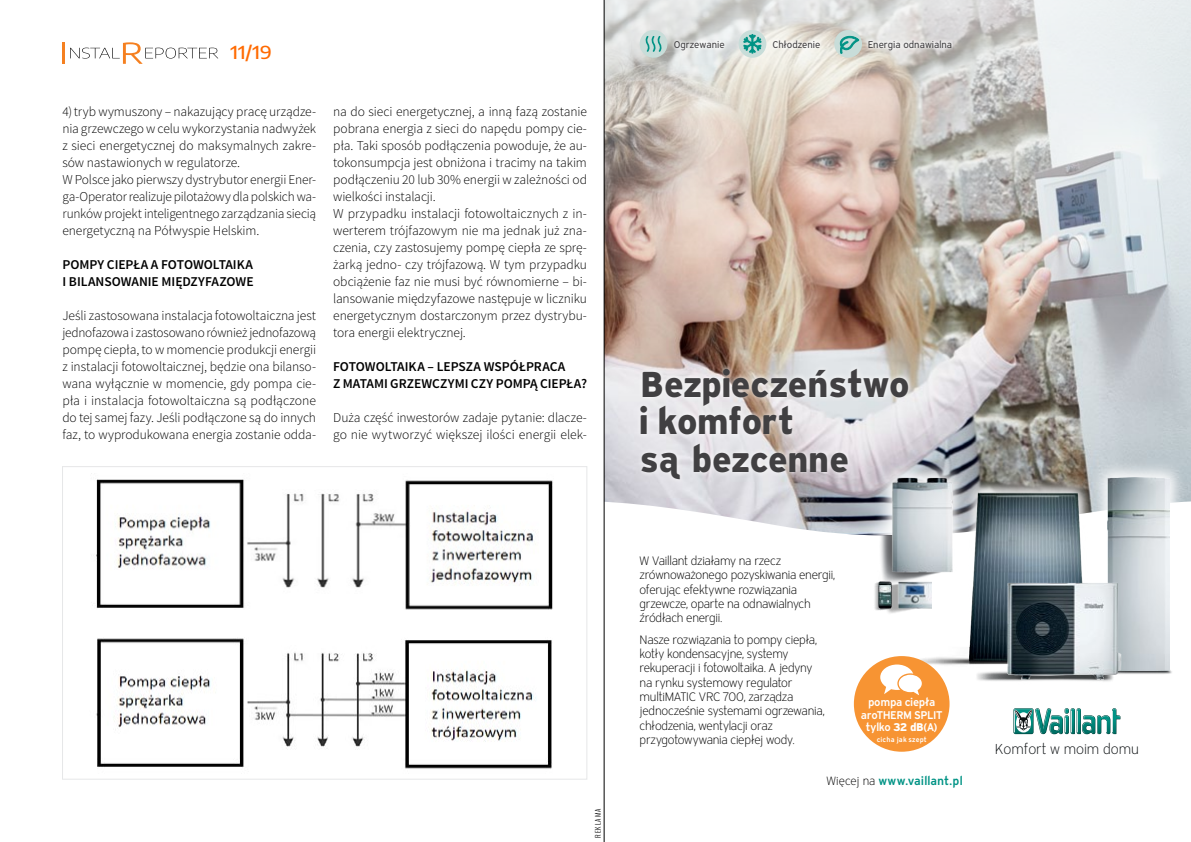
<style>
.page{position:relative;width:1191px;height:842px;background:#fff}
.page>*{position:absolute;margin:0;border:0;box-sizing:border-box;transform-origin:0 0}
.t1{font:700 35.9px/37.6px "Vaillant";letter-spacing:-.005em;color:#414042}
.t2{font:500 18px "Encode Sans";color:#ff6a00;scale:1.11 1}
.t3{font:300 14.4px "Vaillant";color:#0c1012}
.t4{font:300 13.5px/17px "Source Sans Pro";letter-spacing:-.01em;color:#000}
.t5{font:600 13.5px/17px "Source Sans Pro";letter-spacing:-.005em;color:#000}
.t6{font:300 12.2px/14.3px "Vaillant";letter-spacing:-.02em;color:#000}
.t7{font:600 12px "Vaillant";letter-spacing:.005em;color:#009385}
.t8{font:600 11.2px/12.6px "Vaillant";letter-spacing:-.03em;color:#fff;text-align:center}
.t9{font:9.8px "Vaillant";color:#414042}
.t10{font:600 7px "Vaillant";letter-spacing:.02em;color:#fff}
.t11{font:300 7px "Oswald";letter-spacing:.13em;color:#000}
.s1{font-weight:700}
.s2{font-weight:300;color:#000}
</style>
<div class="page">
<img style="left:96px;top:479px;width:457px;height:131px">
<img style="left:96px;top:638px;width:456px;height:131px">
<div style="left:62px;top:466px;width:525px;height:313px;border:1px solid #e6e7e8"></div>
<hr style="left:62px;top:43px;width:3px;height:21px;background:#f58020">
<svg style="left:70px;top:42px;width:148px;height:22px"></svg>
<img style="left:604px;top:0;width:587px;height:842px">
<h2 class="t2" style="left:230px;top:40px;width:39px">11/19</h2>
<p class="t4" style="left:62px;top:103px;width:255px">4)tryb wymuszony – nakazujący pracę urządze&shy;nia grzewczego w celu wykorzystania nadwyżek z sieci energetycznej do maksymalnych zakre&shy;sów nastawionych w regulatorze.<br>W Polsce jako pierwszy dystrybutor energii Ener&shy;ga-Operator realizuje pilotażowy dla polskich wa&shy;runków projekt inteligentnego zarządzania siecią energetyczną na Półwyspie Helskim.</p>
<p class="t5" style="left:62px;top:257px;width:192px">POMPY CIEPŁA A FOTOWOLTAIKA<br>I BILANSOWANIE</p>
<p class="t5" style="left:162px;top:274px;width:9px">MIĘDZYFAZOWE</p>
<p class="t4" style="left:62px;top:307px;width:255px;text-align:justify">Jeśli zastosowana instalacja fotowoltaiczna jest jednofazowa i zastosowano również jednofazową pompę ciepła, to w momencie produkcji energii z instalacji fotowoltaicznej, będzie ona bilanso&shy;wana wyłącznie w momencie, gdy pompa cie&shy;pła i instalacja fotowoltaiczna są podłączone do tej samej fazy. Jeśli podłączone są do innych faz, to wyprodukowana energia zostanie odda-</p>
<p class="t4" style="left:333px;top:103px;width:255px">na do sieci energetycznej, a inną fazą zostanie pobrana energia z sieci do napędu pompy cie&shy;pła. Taki sposób podłączenia powoduje, że au&shy;tokonsumpcja jest obniżona i tracimy na takim podłączeniu 20 lub 30% energii w zależności od wielkości instalacji.<br>W przypadku instalacji fotowoltaicznych z in&shy;werterem trójfazowym nie ma jednak już zna&shy;czenia, czy zastosujemy pompę ciepła ze sprę&shy;żarką jedno- czy trójfazową. W tym przypadku obciążenie faz nie musi być równomierne – bi&shy;lansowanie międzyfazowe następuje w liczniku energetycznym dostarczonym przez dystrybu&shy;tora energii elektrycznej.</p>
<p class="t5" style="left:333px;top:359px;width:255px">FOTOWOLTAIKA – LEPSZA WSPÓŁPRACA<br>Z MATAMI GRZEWCZYMI CZY POMPĄ CIEPŁA?</p>
<p class="t4" style="left:333px;top:409px;width:255px">Duża część inwestorów zadaje pytanie: dlacze&shy;go nie wytworzyć większej ilości energii elek-</p>
<p class="t11" style="left:593px;top:838px;width:31px;rotate:-90deg">reklama</p>
<p class="t9" style="left:673px;top:38px;width:52px">Ogrzewanie</p>
<p class="t9" style="left:772px;top:38px;width:49px">Chłodzenie</p>
<p class="t9" style="left:868px;top:38px;width:86px">Energia odnawialna</p>
<h1 class="t1" style="left:639px;top:364px;width:271px">Bezpieczeństwo i komfort<br>są bezcenne</h1>
<p class="t6" style="left:639px;top:553px;width:197px">W Vaillant działamy na rzecz zrównoważonego pozyskiwania energii, oferując efektywne rozwiązania grzewcze, oparte na odnawialnych źródłach energii.</p>
<p class="t6" style="left:639px;top:632px;width:186px">Nasze rozwiązania to pompy ciepła, kotły kondensacyjne, systemy rekuperacji i fotowoltaika. A jedyny na rynku systemowy regulator multiMATIC VRC 700, zarządza jednocześnie systemami ogrzewania, chłodzenia, wentylacji oraz przygotowywania ciepłej wody.</p>
<p class="t8" style="left:861px;top:695px;width:83px">pompa ciepła aroTHERM SPLIT tylko <span class="s1">32 dB</span>(A)</p>
<p class="t10" style="left:876px;top:734px;width:52px">cicha jak szept</p>
<p class="t7" style="left:826px;top:772px;width:137px"><span class="s2">Więcej na</span> www.vaillant.pl</p>
<p class="t3" style="left:994px;top:740px;width:146px">Komfort w moim domu</p>
</div>
